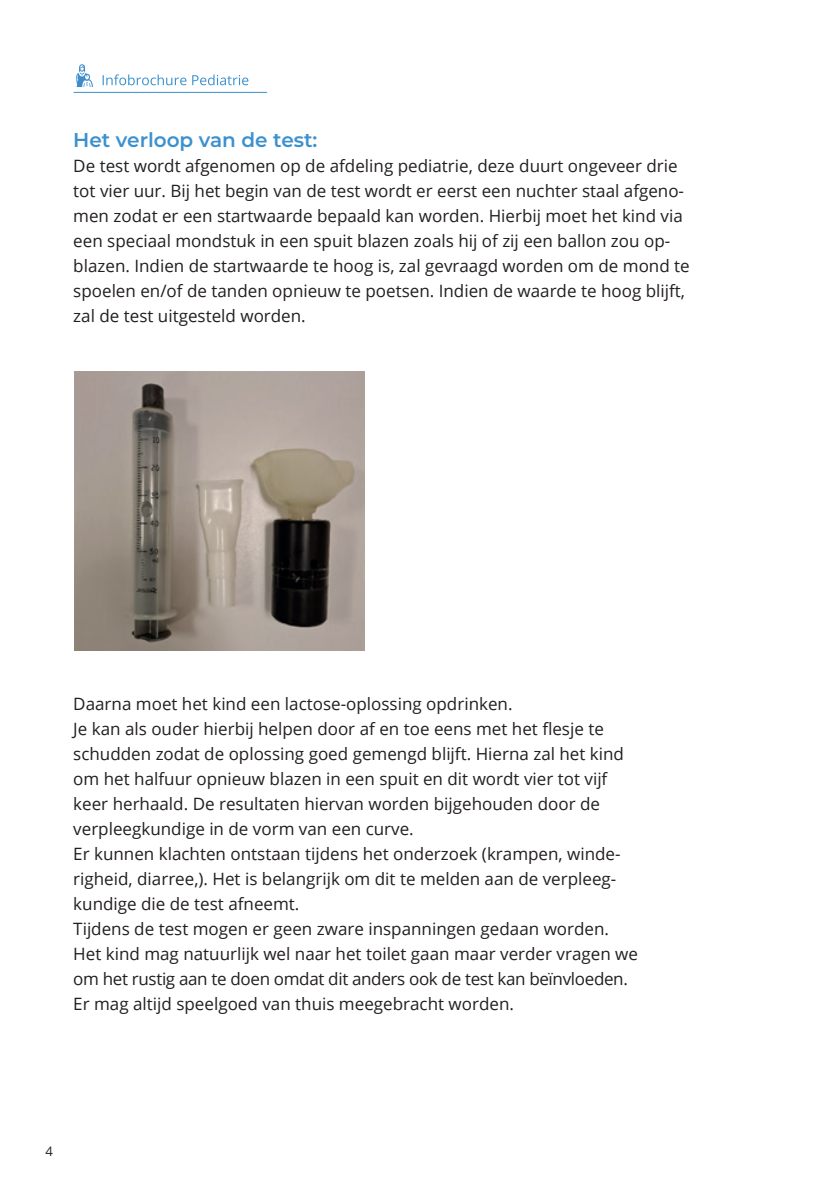
<style>
.page{position:relative;width:840px;height:1191px;background:#fff}
.page>*{position:absolute;margin:0;border:0;box-sizing:border-box;transform-origin:0 0}
.t1{font:600 20px "Montserrat";color:#3b91ce}
.t2{font:17px/25px "Open Sans";color:#231f20}
.t3{font:13px "Open Sans";color:#231f20}
</style>
<div class="page">
<svg style="left:103px;top:74px;width:145px;height:11px"></svg>
<hr style="left:74px;top:92px;width:193px;height:1px;background:#3b91ce">
<svg style="left:76px;top:64px;width:17px;height:23px"></svg>
<img style="left:74px;top:371px;width:291px;height:280px">
<p class="t1" style="left:73px;top:126px;width:245px">Het verloop van de test:</p>
<p class="t2" style="left:73px;top:153px;width:617px">De test wordt afgenomen op de afdeling pediatrie, deze duurt ongeveer drie tot vier uur. Bij het begin van de test wordt er eerst een nuchter staal afgeno&shy;men zodat er een startwaarde bepaald kan worden. Hierbij moet het kind via een speciaal mondstuk in een spuit blazen zoals hij of zij een ballon zou op&shy;blazen. Indien de startwaarde te hoog is, zal gevraagd worden om de mond te spoelen en/of de tanden opnieuw te poetsen. Indien de waarde te hoog blijft, zal de test uitgesteld worden.</p>
<p class="t2" style="left:73px;top:690px;width:566px">Daarna moet het kind een lactose-oplossing opdrinken.<br>Je kan als ouder hierbij helpen door af en toe eens met het flesje te schudden zodat de oplossing goed gemengd blijft. Hierna zal het kind om het halfuur opnieuw blazen in een spuit en dit wordt vier tot vijf keer herhaald. De resultaten hiervan worden bijgehouden door de verpleegkundige in de vorm van een curve.<br>Er kunnen klachten ontstaan tijdens het onderzoek (krampen, winde&shy;righeid, diarree,). Het is belangrijk om dit te melden aan de verpleeg&shy;kundige die de test afneemt.<br>Tijdens de test mogen er geen zware inspanningen gedaan worden.<br>Het kind mag natuurlijk wel naar het toilet gaan maar verder vragen we om het rustig aan te doen omdat dit anders ook de test kan beïnvloeden.<br>Er mag altijd speelgoed van thuis meegebracht worden.</p>
<p class="t3" style="left:45px;top:1142px;width:9px">4</p>
</div>
